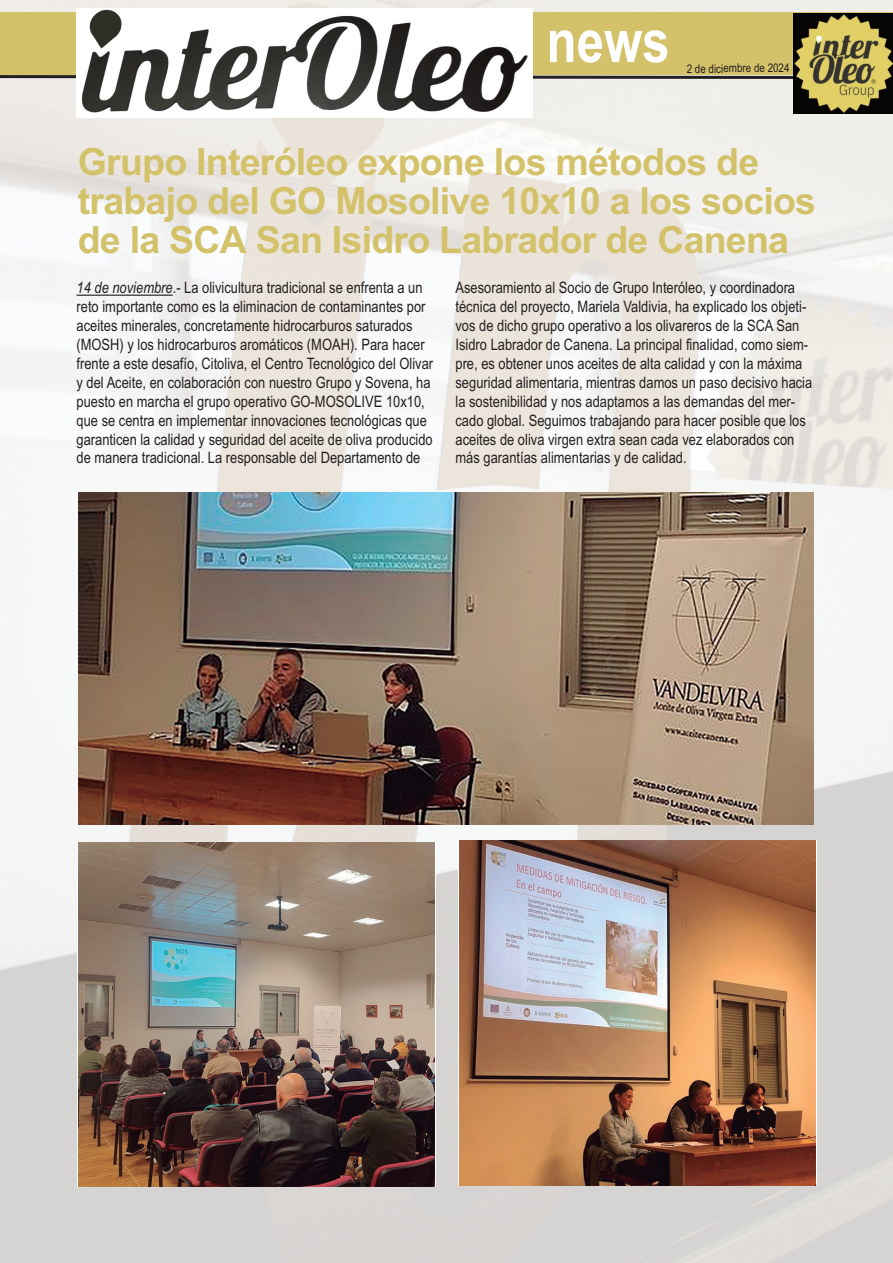
<style>
.page{position:relative;width:893px;height:1263px;background:#fff}
.page>*{position:absolute;margin:0;border:0;box-sizing:border-box;transform-origin:0 0}
.t1{font:700 60px "Arial Narrow";color:#fff}
.t2{font:700 37.5px/39px "Arial";letter-spacing:-.02em;color:#d3c269}
.t3{font:15.75px/18.9px "Arial Narrow";color:#231f20}
.t4{font:12px "Arial Narrow";color:#231f20}
.s1{font-style:italic}
</style>
<div class="page">
<img style="left:0;top:0;width:893px;height:1263px">
<svg style="left:0;top:75px;width:794px;height:5px;background:#747170"></svg>
<div style="left:0;top:12px;width:893px;height:63px;background:#d3c269"></div>
<img style="left:77px;top:9px;width:456px;height:108px">
<img style="left:794px;top:13px;width:99px;height:100px">
<hr style="left:77px;top:295px;width:96px;height:1px;background:#231f20">
<img style="left:79px;top:492px;width:734px;height:333px">
<img style="left:78px;top:842px;width:357px;height:344px">
<img style="left:459px;top:841px;width:357px;height:344px">
<h1 class="t1" style="left:546px;top:6px;width:125px">news</h1>
<p class="t4" style="left:687px;top:61px;width:104px">2 de diciembre de 2024</p>
<h2 class="t2" style="left:78px;top:142px;width:740px">Grupo Interóleo expone los métodos de trabajo del GO Mosolive 10x10 a los socios de la SCA San Isidro Labrador de Canena</h2>
<p class="t3" style="left:77px;top:278px;width:358px"><span class="s1">14 de noviembre</span>.- La olivicultura tradicional se enfrenta a un reto importante como es la eliminacion de contaminantes por aceites minerales, concretamente hidrocarburos saturados (MOSH) y los hidrocarburos aromáticos (MOAH). Para hacer frente a este desafío, Citoliva, el Centro Tecnológico del Olivar y del Aceite, en colaboración con nuestro Grupo y Sovena, ha puesto en marcha el grupo operativo GO-MOSOLIVE 10x10, que se centra en implementar innovaciones tecnológicas que garanticen la calidad y seguridad del aceite de oliva producido de manera tradicional. La responsable del Departamento de</p>
<p class="t3" style="left:455px;top:278px;width:358px">Asesoramiento al Socio de Grupo Interóleo, y coordinadora técnica del proyecto, Mariela Valdivia, ha explicado los objeti&shy;vos de dicho grupo operativo a los olivareros de la SCA San Isidro Labrador de Canena. La principal finalidad, como siem&shy;pre, es obtener unos aceites de alta calidad y con la máxima seguridad alimentaria, mientras damos un paso decisivo hacia la sostenibilidad y nos adaptamos a las demandas del mer&shy;cado global. Seguimos trabajando para hacer posible que los aceites de oliva virgen extra sean cada vez elaborados con más garantías alimentarias y de calidad.</p>
</div>
